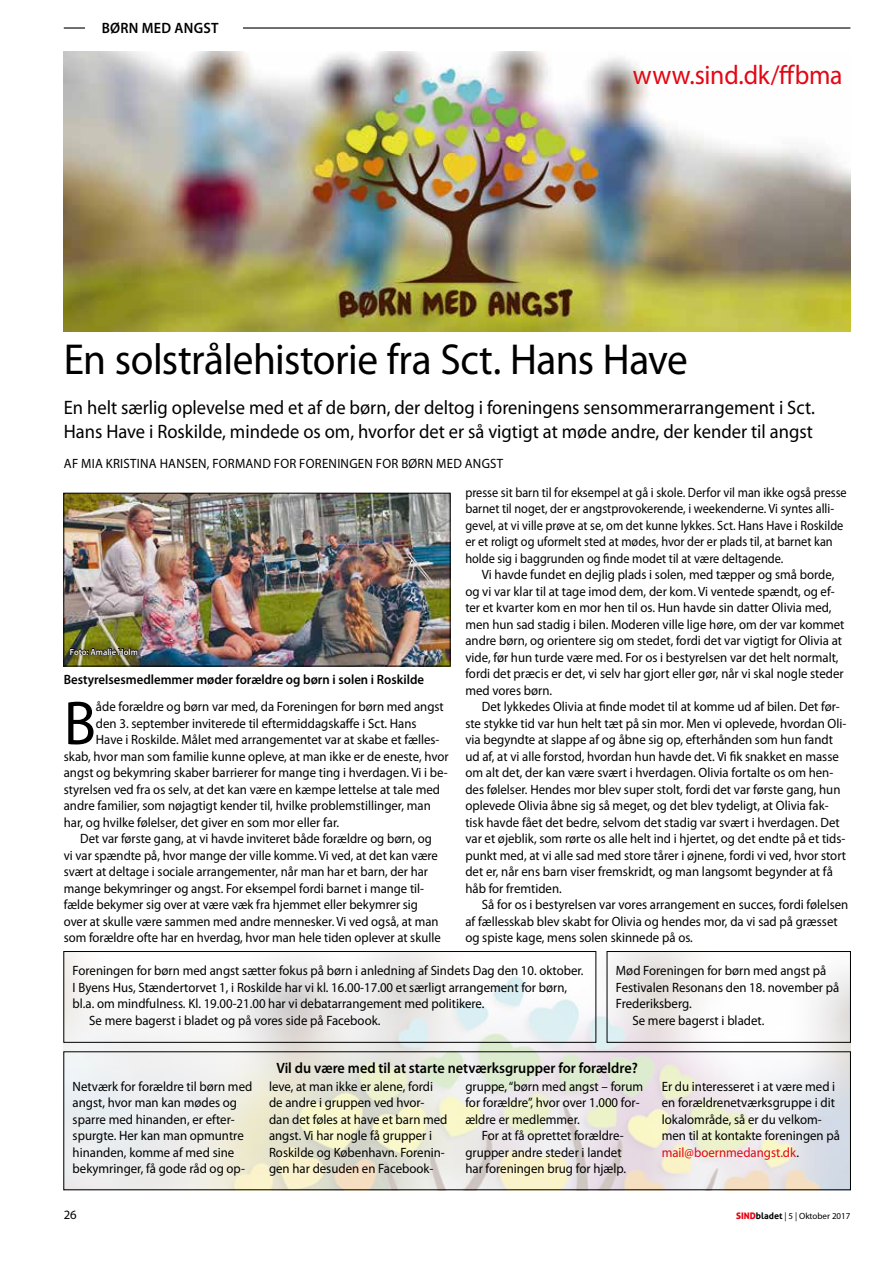
<style>
.page{position:relative;width:893px;height:1263px;background:#fff}
.page>*{position:absolute;margin:0;border:0;box-sizing:border-box;transform-origin:0 0}
.t1{font:62.4px "Myriad Pro";color:#000;scale:.95 1}
.t2{font:43.5px "Myriad Pro";letter-spacing:-.01em;color:#000;scale:.95 1}
.t3{font:27px "Myriad Pro";letter-spacing:-.01em;color:#e30613;scale:.95 1}
.t4{font:19.5px/24px "Myriad Pro";color:#000;scale:.95 1}
.t5{font:600 15px "Myriad Pro";color:#000;scale:.95 1}
.t6{font:600 15px "Myriad Pro";letter-spacing:.02em;color:#000;scale:.95 1}
.t7{font:13.5px/16.5px "Myriad Pro";color:#000;scale:.95 1}
.t8{font:13.5px "Myriad Pro";color:#000;scale:.94 1}
.t9{font:13.5px/16.5px "Myriad Pro";color:#000;scale:.91 1}
.t10{font:13.5px "Myriad Pro";letter-spacing:.02em;color:#000;scale:.95 1}
.t11{font:600 13.5px "Myriad Pro";color:#000;scale:.95 1}
.t12{font:12.75px "Myriad Pro";color:#000}
.t13{font:9px "Myriad Pro";color:#000}
.t14{font:600 9px "Myriad Pro";color:#fff;scale:.95 1}
.s1{color:#e30613}
.s2{font-family:"Aller Display";color:#e30613}
.s3{font-family:"Aller";font-weight:700}
</style>
<div class="page">
<img style="left:64px;top:51px;width:786px;height:281px">
<hr style="left:64px;top:27px;width:786px;height:2px;background:#000">
<div style="left:85px;top:21px;width:157px;height:16px;background:#fff"></div>
<img style="left:64px;top:951px;width:786px;height:237px">
<div style="left:607px;top:951px;width:244px;height:92px;border:1px solid #000"></div>
<div style="left:63px;top:951px;width:533px;height:92px;border:1px solid #000"></div>
<img style="left:65px;top:495px;width:384px;height:169px">
<div style="left:63px;top:493px;width:388px;height:173px;border:1px solid #000"></div>
<svg style="left:70px;top:647px;width:68px;height:8px"></svg>
<p class="t6" style="left:102px;top:18px;width:125px">BØRN MED ANGST</p>
<h3 class="t3" style="left:633px;top:58px;width:222px">www.sind.dk/ffbma</h3>
<h2 class="t2" style="left:64px;top:332px;width:658px">En solstrålehistorie fra Sct. Hans Have</h2>
<h3 class="t4" style="left:64px;top:395px;width:792px">En helt særlig oplevelse med et af de børn, der deltog i foreningens sensommerarrangement i Sct.<br>Hans Have i Roskilde, mindede os om, hvorfor det er så vigtigt at møde andre, der kender til angst</h3>
<p class="t10" style="left:64px;top:455px;width:464px">AF MIA KRISTINA HANSEN, FORMAND FOR FORENINGEN FOR BØRN MED ANGST</p>
<p class="t9" style="left:465px;top:484px;width:421px">presse sit barn til for eksempel at gå i skole. Derfor vil man ikke også presse barnet til noget, der er angstprovokerende, i weekenderne. Vi syntes alli&shy;gevel, at vi ville prøve at se, om det kunne lykkes. Sct. Hans Have i Roskilde er et roligt og uformelt sted at mødes, hvor der er plads til, at barnet kan holde sig i baggrunden og finde modet til at være deltagende.</p>
<p class="t7" style="left:465px;top:566px;width:401px;text-indent:17px">Vi havde fundet en dejlig plads i solen, med tæpper og små borde, og vi var klar til at tage imod dem, der kom. Vi ventede spændt, og ef&shy;ter et kvarter kom en mor hen til os. Hun havde sin datter Olivia med, men hun sad stadig i bilen. Moderen ville lige høre, om der var kommet andre børn, og orientere sig om stedet, fordi det var vigtigt for Olivia at vide, før hun turde være med. For os i bestyrelsen var det helt normalt, fordi det præcis er det, vi selv har gjort eller gør, når vi skal nogle steder med vores børn.</p>
<p class="t7" style="left:465px;top:698px;width:402px;text-indent:17px">Det lykkedes Olivia at finde modet til at komme ud af bilen. Det før&shy;ste stykke tid var hun helt tæt på sin mor. Men vi oplevede, hvordan Oli&shy;via begyndte at slappe af og åbne sig op, efterhånden som hun fandt ud af, at vi alle forstod, hvordan hun havde det. Vi fik snakket en masse om alt det, der kan være svært i hverdagen. Olivia fortalte os om hen&shy;des følelser. Hendes mor blev super stolt, fordi det var første gang, hun oplevede Olivia åbne sig så meget, og det blev tydeligt, at Olivia fak&shy;tisk havde fået det bedre, selvom det stadig var svært i hverdagen. Det var et øjeblik, som rørte os alle helt ind i hjertet, og det endte på et tids&shy;punkt med, at vi alle sad med store tårer i øjnene, fordi vi ved, hvor stort det er, når ens barn viser fremskridt, og man langsomt begynder at få håb for fremtiden.</p>
<p class="t7" style="left:465px;top:896px;width:405px;text-indent:17px">Så for os i bestyrelsen var vores arrangement en succes, fordi følelsen af fællesskab blev skabt for Olivia og hendes mor, da vi sad på græsset og spiste kage, mens solen skinnede på os.</p>
<p class="t7" style="left:616px;top:962px;width:223px">Mød Foreningen for børn med angst på</p>
<p class="t7" style="left:616px;top:979px;width:237px">Festivalen Resonans den 18. november på</p>
<p class="t7" style="left:616px;top:995px;width:81px">Frederiksberg.</p>
<p class="t7" style="left:632px;top:1012px;width:140px">Se mere bagerst i bladet.</p>
<p class="t14" style="left:70px;top:646px;width:73px">Foto: Amalie Holm</p>
<p class="t11" style="left:64px;top:671px;width:381px">Bestyrelsesmedlemmer møder forældre og børn i solen i Roskilde</p>
<h1 class="t1" style="left:64px;top:685px;width:35px">B</h1>
<p class="t7" style="left:96px;top:698px;width:368px">åde forældre og børn var med, da Foreningen for børn med angst</p>
<p class="t7" style="left:96px;top:715px;width:339px">den 3. september inviterede til eftermiddagskaffe i Sct. Hans</p>
<p class="t7" style="left:96px;top:731px;width:363px">Have i Roskilde. Målet med arrangementet var at skabe et fælles-</p>
<p class="t7" style="left:64px;top:748px;width:407px">skab, hvor man som familie kunne opleve, at man ikke er de eneste, hvor</p>
<p class="t7" style="left:64px;top:764px;width:406px">angst og bekymring skaber barrierer for mange ting i hverdagen. Vi i be-</p>
<p class="t7" style="left:64px;top:781px;width:398px">styrelsen ved fra os selv, at det kan være en kæmpe lettelse at tale med</p>
<p class="t7" style="left:64px;top:797px;width:388px">andre familier, som nøjagtigt kender til, hvilke problemstillinger, man</p>
<p class="t7" style="left:64px;top:814px;width:291px">har, og hvilke følelser, det giver en som mor eller far.</p>
<p class="t8" style="left:80px;top:830px;width:376px">Det var første gang, at vi havde inviteret både forældre og børn, og</p>
<p class="t8" style="left:64px;top:847px;width:399px">vi var spændte på, hvor mange der ville komme. Vi ved, at det kan være</p>
<p class="t8" style="left:64px;top:863px;width:389px">svært at deltage i sociale arrangementer, når man har et barn, der har</p>
<p class="t8" style="left:64px;top:880px;width:385px">mange bekymringer og angst. For eksempel fordi barnet i mange til-</p>
<p class="t8" style="left:64px;top:896px;width:378px">fælde bekymer sig over at være væk fra hjemmet eller bekymrer sig</p>
<p class="t8" style="left:64px;top:913px;width:400px">over at skulle være sammen med andre mennesker. Vi ved også, at man</p>
<p class="t8" style="left:64px;top:929px;width:402px">som forældre ofte har en hverdag, hvor man hele tiden oplever at skulle</p>
<p class="t7" style="left:73px;top:962px;width:539px">Foreningen for børn med angst sætter fokus på børn i anledning af Sindets Dag den 10. oktober.</p>
<p class="t7" style="left:73px;top:979px;width:522px">I Byens Hus, Stændertorvet 1, i Roskilde har vi kl. 16.00-17.00 et særligt arrangement for børn,</p>
<p class="t7" style="left:73px;top:995px;width:435px">bl.a. om mindfulness. Kl. 19.00-21.00 har vi debatarrangement med politikere.</p>
<p class="t7" style="left:89px;top:1012px;width:308px">Se mere bagerst i bladet og på vores side på Facebook.</p>
<p class="t5" style="left:276px;top:1058px;width:382px">Vil du være med til at starte netværksgrupper for forældre?</p>
<p class="t7" style="left:73px;top:1078px;width:191px">Netværk for forældre til børn med angst, hvor man kan mødes og sparre med hinanden, er efter&shy;spurgte. Her kan man opmuntre hinanden, komme af med sine bekymringer, få gode råd og op-</p>
<p class="t7" style="left:269px;top:1078px;width:189px">leve, at man ikke er alene, fordi de andre i gruppen ved hvor&shy;dan det føles at have et barn med angst. Vi har nogle få grupper i<br>Roskilde og København. Forenin&shy;gen har desuden en Facebook-</p>
<p class="t7" style="left:465px;top:1078px;width:189px">gruppe, “børn med angst – forum for forældre”, hvor over 1.000 for&shy;ældre er medlemmer.</p>
<p class="t7" style="left:465px;top:1127px;width:171px;text-indent:17px">For at få oprettet forældre&shy;grupper andre steder i landet har foreningen brug for hjælp.</p>
<p class="t7" style="left:662px;top:1078px;width:189px">Er du interesseret i at være med i en forældrenetværksgruppe i dit lokalområde, så er du velkom&shy;men til at kontakte foreningen på <span class="s1">mail@boernmedangst.dk</span>.</p>
<p class="t12" style="left:64px;top:1207px;width:15px">26</p>
<p class="t13" style="left:736px;top:1210px;width:116px"><span class="s2">SIND</span><span class="s3">bladet</span> | 5 | Oktober 2017</p>
</div>
